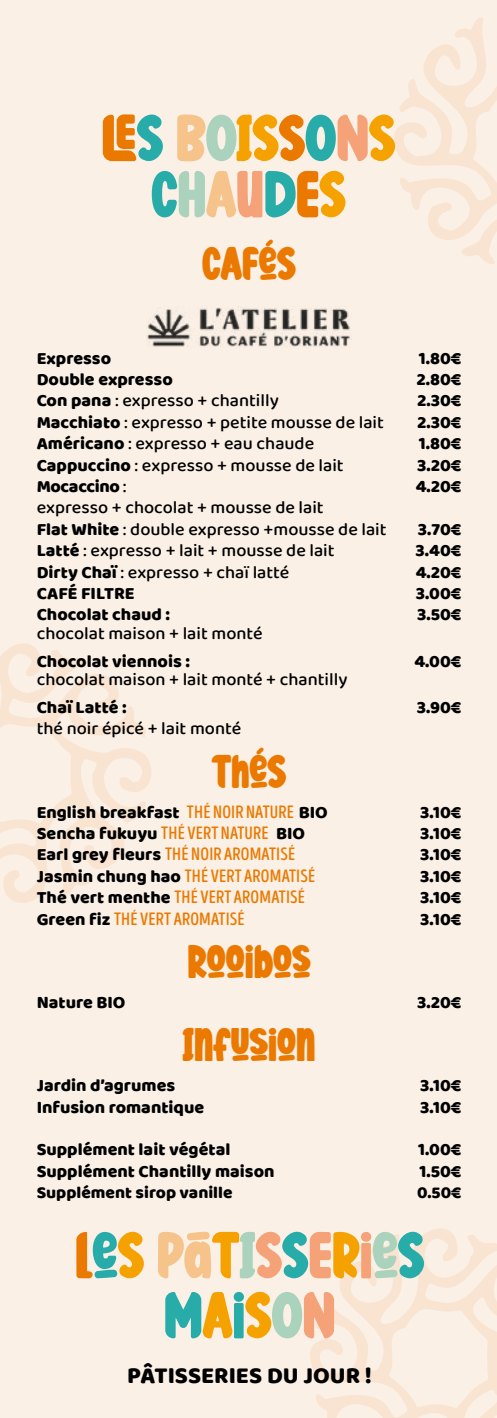
<style>
.page{position:relative;width:497px;height:1418px;background:#fff}
.page>*{position:absolute;margin:0;border:0;box-sizing:border-box;transform-origin:0 0}
.t1{font:62.5px/60px "Cutney Personal Use";color:#28acaa;text-align:center}
.t2{font:62.5px/56.2px "Cutney Personal Use";color:#eb7900;text-align:center}
.t3{font:44.62px "Cutney Personal Use";color:#eb7900}
.t4{font:23.75px "Baloo";color:#000}
.t5{font:500 18px/21.4px "Baloo 2";color:#000}
.t6{font:17.88px "Baloo";color:#000}
.t7{font:17.88px "Intro Head B Base";letter-spacing:.01em;color:#eb7900}
.t8{font:17.88px "Baloo";letter-spacing:-.02em;color:#000}
.t9{font:17.25px "Baloo";color:#000}
.s1{color:#28acaa}
.s2{color:#f6c38b}
.s3{color:#aad2bd}
.s4{color:#f5a200}
.s5{color:#f5a279}
.s6{font-family:"Baloo";font-weight:400;font-size:17.88px}
.s7{font-family:"Baloo 2";font-weight:500;font-size:18px}
.s8{font-family:"Intro Head B Base";color:#eb7900}
.s9{font-family:"Baloo";color:#000}
.s10{color:#eb7900}
</style>
<div class="page">
<div style="left:0;top:0;width:496px;height:1417px;background:#faf0e6"></div>
<svg style="left:394px;top:18px;width:102px;height:246px"></svg>
<svg style="left:310px;top:1228px;width:186px;height:189px"></svg>
<svg style="left:0;top:643px;width:151px;height:260px"></svg>
<img style="left:147px;top:307px;width:203px;height:40px">
<h1 class="t2" style="left:101px;top:106px;width:295px">LE<span class="s1">S</span> <span class="s2">B</span><span class="s3">O</span><span class="s4">IS</span>S<span class="s1">O</span><span class="s5">N</span><span class="s4">S<br></span><span class="s1">C</span><span class="s3">H</span><span class="s2">A</span><span class="s5">U</span><span class="s1">D</span>E<span class="s4">S</span></h1>
<h2 class="t3" style="left:202px;top:234px;width:95px">CAFÉS</h2>
<p class="t6" style="left:37px;top:347px;width:76px">Expresso</p>
<p class="t6" style="left:418px;top:347px;width:44px">1.80€</p>
<p class="t6" style="left:37px;top:368px;width:137px">Double expresso</p>
<p class="t6" style="left:416px;top:368px;width:46px">2.80€</p>
<p class="t5" style="left:37px;top:391px;width:243px"><span class="s6">Con pana</span> : expresso + chantilly</p>
<p class="t6" style="left:416px;top:390px;width:46px">2.30€</p>
<p class="t5" style="left:37px;top:412px;width:348px"><span class="s6">Macchiato</span> : expresso + petite mousse de lait</p>
<p class="t6" style="left:416px;top:411px;width:46px">2.30€</p>
<p class="t5" style="left:37px;top:433px;width:278px"><span class="s6">Américano</span> : expresso + eau chaude</p>
<p class="t6" style="left:418px;top:432px;width:44px">1.80€</p>
<p class="t5" style="left:37px;top:455px;width:308px"><span class="s6">Cappuccino</span> : expresso + mousse de lait</p>
<p class="t6" style="left:416px;top:454px;width:46px">3.20€</p>
<p class="t8" style="left:37px;top:475px;width:91px">Mocaccino <span class="s7">:</span></p>
<p class="t6" style="left:415px;top:475px;width:47px">4.20€</p>
<p class="t5" style="left:37px;top:497px;width:351px">expresso + chocolat + mousse de lait<br><span class="s6">Flat White</span> : double expresso +mousse de lait</p>
<p class="t6" style="left:417px;top:518px;width:45px">3.70€</p>
<p class="t5" style="left:37px;top:540px;width:299px"><span class="s6">Latté</span> : expresso + lait + mousse de lait</p>
<p class="t6" style="left:415px;top:539px;width:47px">3.40€</p>
<p class="t5" style="left:37px;top:562px;width:254px"><span class="s6">Dirty Chaï</span> : expresso + chaï latté</p>
<p class="t6" style="left:415px;top:561px;width:47px">4.20€</p>
<p class="t6" style="left:37px;top:582px;width:99px">CAFÉ FILTRE</p>
<p class="t6" style="left:415px;top:582px;width:47px">3.00€</p>
<p class="t6" style="left:37px;top:603px;width:135px">Chocolat chaud :</p>
<p class="t6" style="left:416px;top:603px;width:46px">3.50€</p>
<p class="t5" style="left:37px;top:623px;width:227px">chocolat maison + lait monté</p>
<p class="t6" style="left:37px;top:650px;width:155px">Chocolat viennois :</p>
<p class="t6" style="left:414px;top:650px;width:49px">4.00€</p>
<p class="t5" style="left:37px;top:669px;width:312px">chocolat maison + lait monté + chantilly</p>
<p class="t6" style="left:37px;top:696px;width:91px">Chaï Latté :</p>
<p class="t6" style="left:416px;top:696px;width:46px">3.90€</p>
<p class="t5" style="left:37px;top:718px;width:206px">thé noir épicé + lait monté</p>
<h2 class="t3" style="left:211px;top:741px;width:76px">THÉS</h2>
<p class="t6" style="left:37px;top:801px;width:292px">English breakfast <span class="s8">THÉ NOIR NATURE</span> BIO</p>
<p class="t6" style="left:419px;top:801px;width:43px">3.10€</p>
<p class="t6" style="left:37px;top:822px;width:269px">Sencha fukuyu <span class="s8">THÉ VERT NATURE</span> BIO</p>
<p class="t6" style="left:419px;top:822px;width:43px">3.10€</p>
<p class="t7" style="left:37px;top:844px;width:260px"><span class="s9">Earl grey fleurs</span> THÉ NOIR AROMATISÉ</p>
<p class="t6" style="left:419px;top:843px;width:43px">3.10€</p>
<p class="t7" style="left:37px;top:865px;width:280px"><span class="s9">Jasmin chung hao</span> THÉ VERT AROMATISÉ</p>
<p class="t6" style="left:419px;top:865px;width:43px">3.10€</p>
<p class="t7" style="left:37px;top:886px;width:269px"><span class="s9">Thé vert menthe</span> THÉ VERT AROMATISÉ</p>
<p class="t6" style="left:419px;top:886px;width:43px">3.10€</p>
<p class="t7" style="left:37px;top:908px;width:209px"><span class="s9">Green fiz</span> THÉ VERT AROMATISÉ</p>
<p class="t6" style="left:419px;top:908px;width:43px">3.10€</p>
<h2 class="t3" style="left:187px;top:931px;width:125px">ROOIBOS</h2>
<p class="t6" style="left:37px;top:991px;width:90px">Nature BIO</p>
<p class="t6" style="left:416px;top:991px;width:46px">3.20€</p>
<h2 class="t3" style="left:182px;top:1015px;width:134px">INFUSION</h2>
<p class="t6" style="left:37px;top:1074px;width:140px">Jardin d’agrumes</p>
<p class="t6" style="left:419px;top:1074px;width:43px">3.10€</p>
<p class="t6" style="left:37px;top:1096px;width:169px">Infusion romantique</p>
<p class="t6" style="left:419px;top:1096px;width:43px">3.10€</p>
<p class="t6" style="left:37px;top:1138px;width:195px">Supplément lait végétal</p>
<p class="t6" style="left:417px;top:1138px;width:45px">1.00€</p>
<p class="t6" style="left:37px;top:1160px;width:239px">Supplément Chantilly maison</p>
<p class="t6" style="left:419px;top:1160px;width:44px">1.50€</p>
<p class="t9" style="left:37px;top:1181px;width:197px">Supplément sirop vanille</p>
<p class="t9" style="left:416px;top:1181px;width:46px">0.50€</p>
<h1 class="t1" style="left:75px;top:1221px;width:350px"><span class="s10">L</span>E<span class="s4">S</span> <span class="s2">PA</span><span class="s4">T</span><span class="s3">I</span><span class="s5">S</span>S<span class="s5">E</span><span class="s4">R</span><span class="s5">I</span><span class="s3">E</span>S<br>M<span class="s4">A</span>I<span class="s4">S</span><span class="s3">O</span><span class="s5">N</span></h1>
<h3 class="t4" style="left:127px;top:1360px;width:246px">PÂTISSERIES DU JOUR !</h3>
</div>
